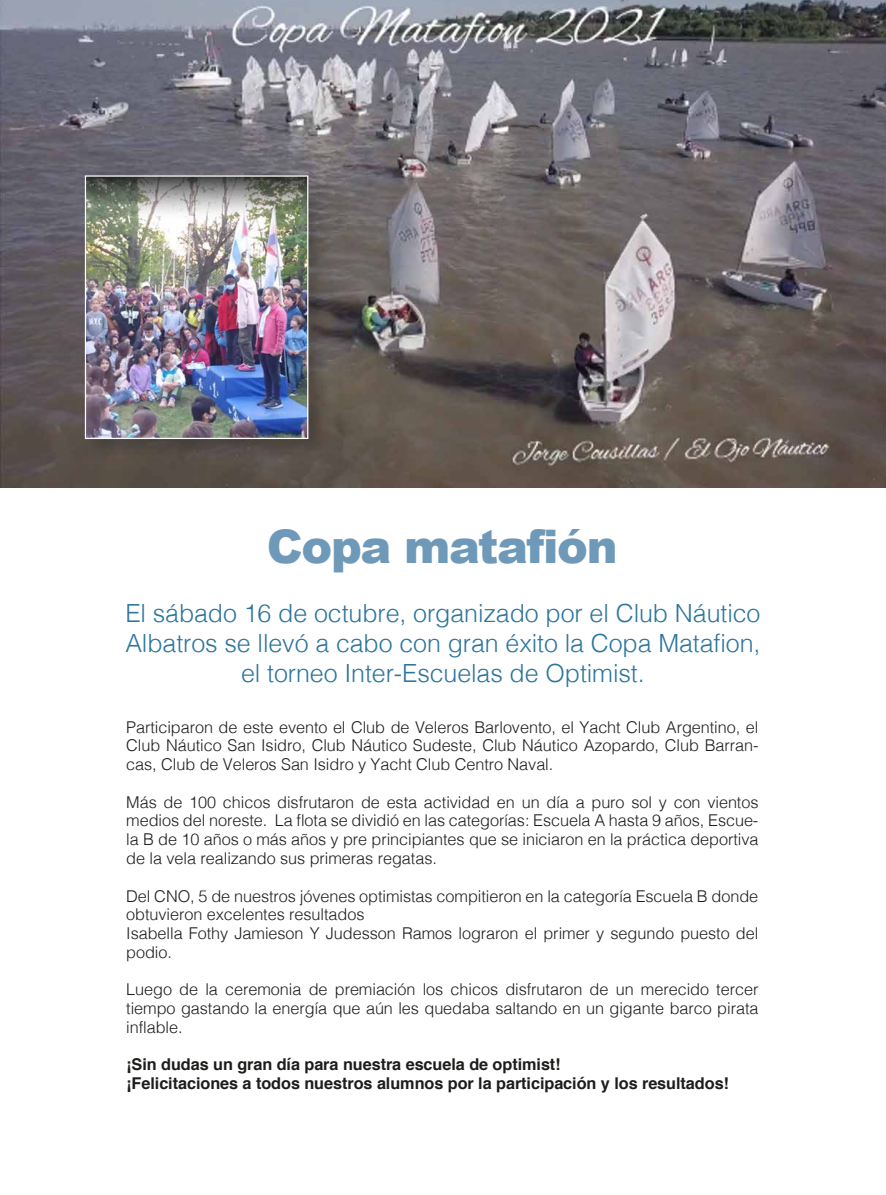
<style>
.page{position:relative;width:886px;height:1195px;background:#fff}
.page>*{position:absolute;margin:0;border:0;box-sizing:border-box;transform-origin:0 0}
.t1{font:900 46.25px "Arial";letter-spacing:-.03em;color:#6e99b8}
.t2{font:300 25px/30px "Helvetica";letter-spacing:-.005em;color:#2c759d;text-align:center}
.t3{font:300 16.25px/18.8px "Helvetica";letter-spacing:-.005em;color:#1d1d1b;text-align:justify}
.t4{font:700 16.25px/18.8px "Helvetica";letter-spacing:-.005em;color:#1d1d1b}
</style>
<div class="page">
<img style="left:0;top:0;width:886px;height:487px">
<img style="left:76px;top:166px;width:259px;height:300px">
<img style="left:87px;top:177px;width:219px;height:260px">
<div style="left:85px;top:175px;width:223px;height:264px;border:1px solid #fff"></div>
<h1 class="t1" style="left:267px;top:512px;width:352px">Copa matafión</h1>
<h2 class="t2" style="left:125px;top:599px;width:637px">El sábado 16 de octubre, organizado por el Club Náutico<br>Albatros se llevó a cabo con gran éxito la Copa Matafion, el torneo Inter-Escuelas de Optimist.</h2>
<p class="t3" style="left:126px;top:718px;width:634px">Participaron de este evento el Club de Veleros Barlovento, el Yacht Club Argentino, el Club Náutico San Isidro, Club Náutico Sudeste, Club Náutico Azopardo, Club Barran&shy;cas, Club de Veleros San Isidro y Yacht Club Centro Naval.</p>
<p class="t3" style="left:126px;top:793px;width:634px">Más de 100 chicos disfrutaron de esta actividad en un día a puro sol y con vientos medios del noreste. La flota se dividió en las categorías: Escuela A hasta 9 años, Escue&shy;la B de 10 años o más años y pre principiantes que se iniciaron en la práctica deportiva de la vela realizando sus primeras regatas.</p>
<p class="t3" style="left:126px;top:887px;width:634px;text-align:left">Del CNO, 5 de nuestros jóvenes optimistas compitieron en la categoría Escuela B donde obtuvieron excelentes resultados<br>Isabella Fothy Jamieson Y Judesson Ramos lograron el primer y segundo puesto del podio.</p>
<p class="t3" style="left:126px;top:981px;width:634px">Luego de la ceremonia de premiación los chicos disfrutaron de un merecido tercer tiempo gastando la energía que aún les quedaba saltando en un gigante barco pirata inflable.</p>
<p class="t4" style="left:126px;top:1056px;width:604px">¡Sin dudas un gran día para nuestra escuela de optimist!<br>¡Felicitaciones a todos nuestros alumnos por la participación y los resultados!</p>
</div>
